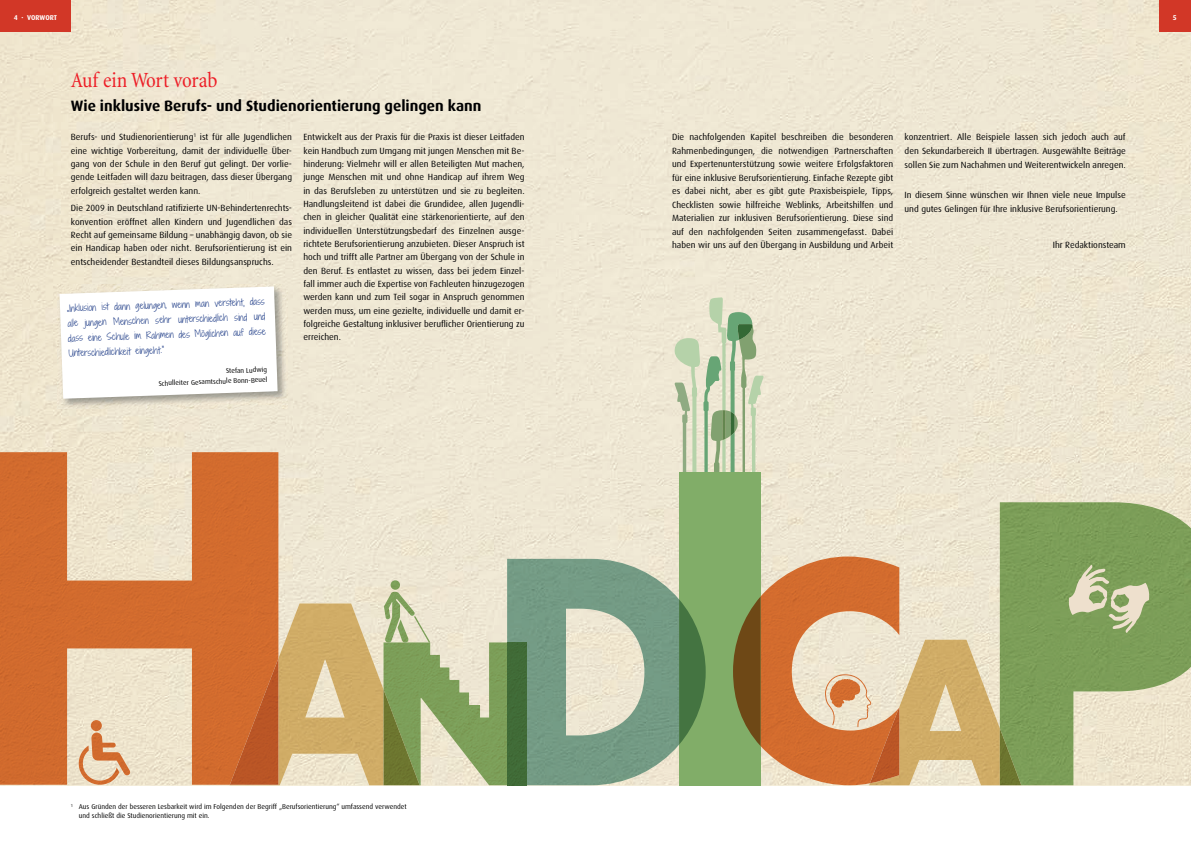
<style>
.page{position:relative;width:1191px;height:842px;background:#fff}
.page>*{position:absolute;margin:0;border:0;box-sizing:border-box;transform-origin:0 0}
.t1{font:condensed 22px "Minion";letter-spacing:-.005em;color:#ed1d26}
.t2{font:700 15px "Dax";color:#000001}
.t3{font:9px/13.3px "Dax";color:#000001;text-align:justify}
.t4{font:300 9px/15px "Shadows Into";color:#24418a;text-align:justify}
.t5{font:7px/9px "Dax";color:#000001}
.t6{font:700 7px "Dax";letter-spacing:-.005em;color:#fff}
</style>
<div class="page">
<img style="left:0;top:0;width:1191px;height:642px">
<img style="left:58px;top:285px;width:229px;height:123px">
<svg style="left:60px;top:286px;width:218px;height:113px"></svg>
<svg style="left:674px;top:297px;width:90px;height:214px;background:#cad4b6"></svg>
<div style="left:679px;top:472px;width:81px;height:313px;background:#81ad68"></div>
<img style="left:0;top:452px;width:278px;height:333px">
<img style="left:230px;top:603px;width:189px;height:182px">
<img style="left:230px;top:658px;width:48px;height:127px">
<img style="left:507px;top:559px;width:172px;height:226px">
<svg style="left:679px;top:599px;width:26px;height:146px"></svg>
<img style="left:760px;top:556px;width:139px;height:229px">
<svg style="left:733px;top:597px;width:27px;height:148px"></svg>
<img style="left:869px;top:640px;width:130px;height:145px">
<img style="left:870px;top:707px;width:29px;height:76px">
<img style="left:999px;top:502px;width:192px;height:283px">
<img style="left:999px;top:728px;width:22px;height:57px">
<img style="left:91px;top:732px;width:39px;height:43px">
<img style="left:77px;top:746px;width:42px;height:39px">
<svg style="left:91px;top:720px;width:11px;height:11px"></svg>
<img style="left:384px;top:592px;width:31px;height:50px">
<img style="left:414px;top:616px;width:16px;height:26px">
<img style="left:397px;top:619px;width:12px;height:23px">
<svg style="left:390px;top:580px;width:10px;height:10px"></svg>
<svg style="left:1068px;top:565px;width:81px;height:68px;background:#a5b582"></svg>
<img style="left:825px;top:674px;width:46px;height:53px">
<img style="left:829px;top:679px;width:31px;height:28px">
<img style="left:383px;top:642px;width:143px;height:143px">
<img style="left:383px;top:689px;width:36px;height:96px">
<div style="left:1159px;top:0;width:32px;height:32px;background:#d23727"></div>
<div style="left:0;top:0;width:71px;height:32px;background:#d23727"></div>
<h1 class="t6" style="left:14px;top:13px;width:45px">4 · VORWORT</h1>
<p class="t6" style="left:1172px;top:13px;width:5px">5</p>
<h2 class="t1" style="left:71px;top:69px;width:148px">Auf ein Wort vorab</h2>
<h3 class="t2" style="left:71px;top:97px;width:412px">Wie inklusive Berufs- und Studienorientierung gelingen kann</h3>
<p class="t3" style="left:71px;top:131px;width:223px">Berufs- und Studienorientierung<sup>1</sup> ist für alle Jugendlichen</p>
<p class="t3" style="left:71px;top:171px;width:223px">gende Leitfaden will dazu beitragen, dass dieser Übergang erfolgreich gestaltet werden kann.</p>
<p class="t3" style="left:71px;top:202px;width:223px">Die 2009 in Deutschland ratifizierte UN-Behindertenrechts&shy;konvention eröffnet allen Kindern und Jugendlichen das Recht auf gemeinsame Bildung – unabhängig davon, ob sie ein Handicap haben oder nicht. Berufsorientierung ist ein entscheidender Bestandteil dieses Bildungsanspruchs.</p>
<p class="t3" style="left:303px;top:130px;width:223px">Entwickelt aus der Praxis für die Praxis ist dieser Leitfaden kein Handbuch zum Umgang mit jungen Menschen mit Be&shy;hinderung: Vielmehr will er allen Beteiligten Mut machen, junge Menschen mit und ohne Handicap auf ihrem Weg in das Berufsleben zu unterstützen und sie zu begleiten.<br>Handlungsleitend ist dabei die Grundidee, allen Jugendli&shy;chen in gleicher Qualität eine stärkenorientierte, auf den individuellen Unterstützungsbedarf des Einzelnen ausge&shy;richtete Berufsorientierung anzubieten. Dieser Anspruch ist hoch und trifft alle Partner am Übergang von der Schule in den Beruf. Es entlastet zu wissen, dass bei jedem Einzel&shy;fall immer auch die Expertise von Fachleuten hinzugezogen werden kann und zum Teil sogar in Anspruch genommen werden muss, um eine gezielte, individuelle und damit er&shy;folgreiche Gestaltung inklusiver beruflicher Orientierung zu erreichen.</p>
<p class="t3" style="left:672px;top:130px;width:223px">Die nachfolgenden Kapitel beschreiben die besonderen Rahmenbedingungen, die notwendigen Partnerschaften und Expertenunterstützung sowie weitere Erfolgsfaktoren für eine inklusive Berufsorientierung. Einfache Rezepte gibt es dabei nicht, aber es gibt gute Praxisbeispiele, Tipps, Checklisten sowie hilfreiche Weblinks, Arbeitshilfen und Materialien zur inklusiven Berufsorientierung. Diese sind auf den nachfolgenden Seiten zusammengefasst. Dabei haben wir uns auf den Übergang in Ausbildung und Arbeit</p>
<p class="t3" style="left:904px;top:130px;width:223px;line-height:13.7px">konzentriert. Alle Beispiele lassen sich jedoch auch auf den Sekundarbereich II übertragen. Ausgewählte Beiträge sollen Sie zum Nachahmen und Weiterentwickeln anregen.</p>
<p class="t3" style="left:71px;top:144px;width:223px">eine wichtige Vorbereitung, damit der individuelle Über&shy;gang von der Schule in den Beruf gut gelingt. Der vorlie-</p>
<p class="t3" style="left:904px;top:188px;width:223px;line-height:13.7px">In diesem Sinne wünschen wir Ihnen viele neue Impulse und gutes Gelingen für Ihre inklusive Berufsorientierung.</p>
<p class="t3" style="left:1052px;top:238px;width:74px">Ihr Redaktionsteam</p>
<p class="t4" style="left:67px;top:301px;width:199px;rotate:-2deg">„Inklusion ist dann gelungen, wenn man versteht, dass alle jungen Menschen sehr unterschiedlich sind und dass eine Schule im Rahmen des Möglichen auf diese Unterschiedlichkeit eingeht.“</p>
<p class="t5" style="left:226px;top:367px;width:43px;rotate:-2deg">Stefan Ludwig</p>
<p class="t5" style="left:158px;top:379px;width:110px;rotate:-2deg">Schulleiter Gesamtschule Bonn-Beuel</p>
<p class="t5" style="left:79px;top:802px;width:329px;text-indent:-8px"><sup>1</sup> Aus Gründen der besseren Lesbarkeit wird im Folgenden der Begriff „Berufsorientierung“ umfassend verwendet und schließt die Studienorientierung mit ein.</p>
</div>
